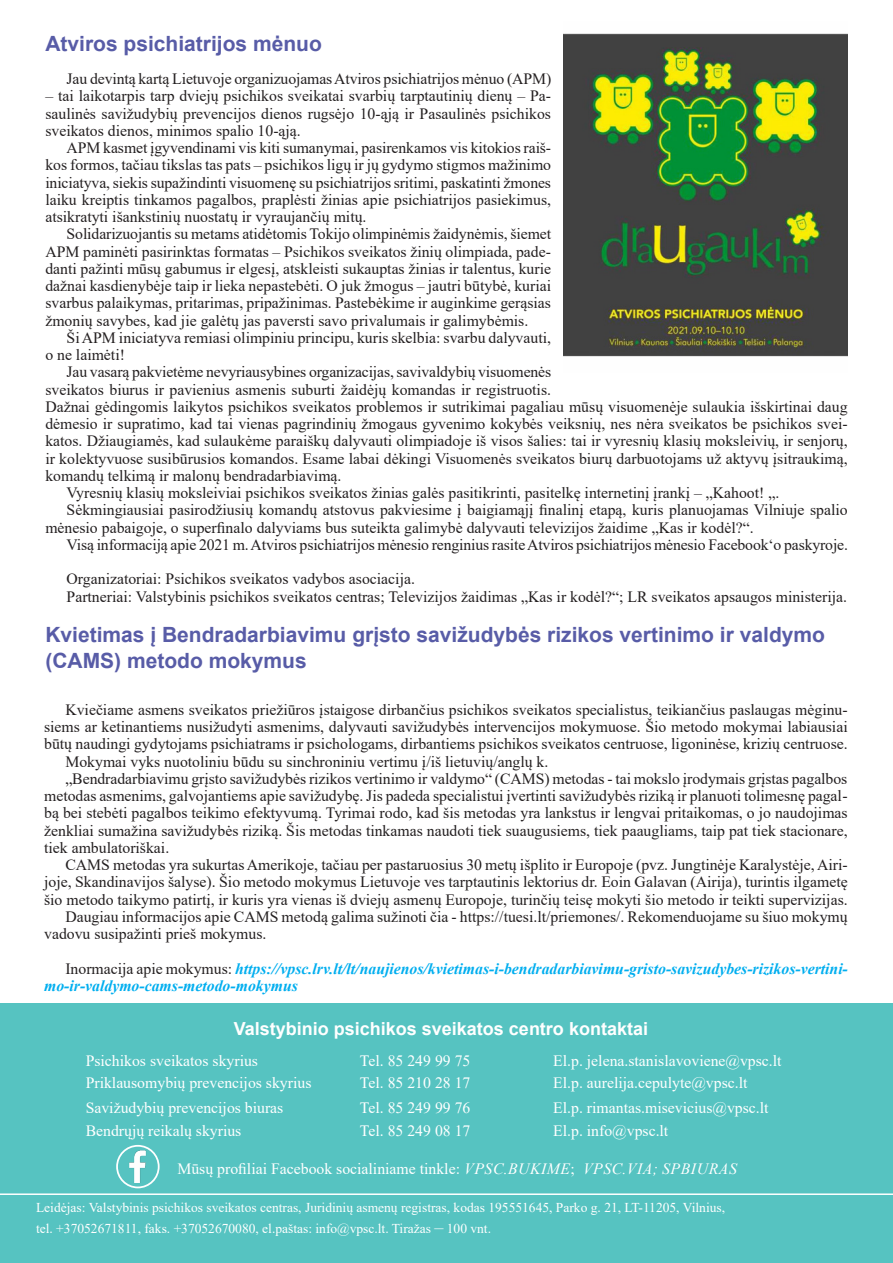
<style>
.page{position:relative;width:893px;height:1263px;background:#fff}
.page>*{position:absolute;margin:0;border:0;box-sizing:border-box;transform-origin:0 0}
.pavadinimas1{font:700 21px/25.2px "Arial";color:#585ca7}
.pavadinimas1-2{font:700 18px "Arial";color:#fff}
.tekstas{font:15.75px/17.2px "Times New Roman";color:#231f20;text-align:justify}
.tekstas-2{font:15.75px "Times New Roman";color:#fff}
.tekstas-3{font:italic 700 15.75px/17.2px "Times New Roman";color:#00aeef}
.t1{font:13.5px/20.2px "Times New Roman";color:#fff}
.s1{font-weight:400;font-style:normal;color:#231f20}
.s2{font-style:italic}
.s3{font-size:18px}
</style>
<div class="page">
<div style="left:0;top:1003px;width:893px;height:260px;background:#56c3c1"></div>
<hr style="left:0;top:1193px;width:893px;height:2px;background:#fff">
<img style="left:127px;top:1149px;width:22px;height:33px">
<div style="left:116px;top:1145px;width:44px;height:43px;border:2px solid #fff;border-radius:50%"></div>
<img style="left:564px;top:33px;width:284px;height:324px">
<p class="pavadinimas1" style="left:45px;top:31px;width:278px">Atviros psichiatrijos mėnuo</p>
<p class="tekstas" style="left:67px;top:70px;width:486px">Jau devintą kartą Lietuvoje organizuojamas Atviros psichiatrijos mėnuo (APM)</p>
<p class="tekstas" style="left:45px;top:87px;width:507px">– tai laikotarpis tarp dviejų psichikos sveikatai svarbių tarptautinių dienų – Pa&shy;saulinės savižudybių prevencijos dienos rugsėjo 10-ąją ir Pasaulinės psichikos sveikatos dienos, minimos spalio 10-ąją.</p>
<p class="tekstas" style="left:45px;top:139px;width:507px;text-indent:21px">APM kasmet įgyvendinami vis kiti sumanymai, pasirenkamos vis kitokios raiš&shy;kos formos, tačiau tikslas tas pats – psichikos ligų ir jų gydymo stigmos mažinimo iniciatyva, siekis supažindinti visuomenę su psichiatrijos sritimi, paskatinti žmones laiku kreiptis tinkamos pagalbos, praplėsti žinias apie psichiatrijos pasiekimus, atsikratyti išankstinių nuostatų ir vyraujančių mitų.</p>
<p class="tekstas" style="left:45px;top:225px;width:507px;text-indent:21px">Solidarizuojantis su metams atidėtomis Tokijo olimpinėmis žaidynėmis, šiemet APM paminėti pasirinktas formatas – Psichikos sveikatos žinių olimpiada, pade&shy;danti pažinti mūsų gabumus ir elgesį, atskleisti sukauptas žinias ir talentus, kurie dažnai kasdienybėje taip ir lieka nepastebėti. O juk žmogus – jautri būtybė, kuriai svarbus palaikymas, pritarimas, pripažinimas. Pastebėkime ir auginkime gerąsias žmonių savybes, kad jie galėtų jas paversti savo privalumais ir galimybėmis.</p>
<p class="tekstas" style="left:45px;top:328px;width:507px;text-indent:21px">Ši APM iniciatyva remiasi olimpiniu principu, kuris skelbia: svarbu dalyvauti, o ne laimėti!</p>
<p class="tekstas" style="left:45px;top:363px;width:804px;text-align:left;text-indent:21px">Jau vasarą pakvietėme nevyriausybines organizacijas, savivaldybių visuomenės<br>sveikatos biurus ir pavienius asmenis suburti žaidėjų komandas ir registruotis.<br>Dažnai gėdingomis laikytos psichikos sveikatos problemos ir sutrikimai pagaliau mūsų visuomenėje sulaukia išskirtinai daug dėmesio ir supratimo, kad tai vienas pagrindinių žmogaus gyvenimo kokybės veiksnių, nes nėra sveikatos be psichikos svei&shy;katos. Džiaugiamės, kad sulaukėme paraiškų dalyvauti olimpiadoje iš visos šalies: tai ir vyresnių klasių moksleivių, ir senjorų, ir kolektyvuose susibūrusios komandos. Esame labai dėkingi Visuomenės sveikatos biurų darbuotojams už aktyvų įsitraukimą, komandų telkimą ir malonų bendradarbiavimą.</p>
<p class="tekstas" style="left:67px;top:484px;width:714px">Vyresnių klasių moksleiviai psichikos sveikatos žinias galės pasitikrinti, pasitelkę internetinį įrankį – „Kahoot! „.</p>
<p class="tekstas" style="left:45px;top:501px;width:804px;text-indent:21px">Sėkmingiausiai pasirodžiusių komandų atstovus pakviesime į baigiamąjį finalinį etapą, kuris planuojamas Vilniuje spalio mėnesio pabaigoje, o superfinalo dalyviams bus suteikta galimybė dalyvauti televizijos žaidime „Kas ir kodėl?“.</p>
<p class="tekstas" style="left:67px;top:535px;width:783px">Visą informaciją apie 2021 m. Atviros psichiatrijos mėnesio renginius rasite Atviros psichiatrijos mėnesio Facebook‘o paskyroje.</p>
<p class="tekstas" style="left:67px;top:570px;width:350px">Organizatoriai: Psichikos sveikatos vadybos asociacija.</p>
<p class="tekstas" style="left:67px;top:587px;width:782px">Partneriai: Valstybinis psichikos sveikatos centras; Televizijos žaidimas „Kas ir kodėl?“; LR sveikatos apsaugos ministerija.</p>
<p class="pavadinimas1" style="left:45px;top:623px;width:781px">Kvietimas į Bendradarbiavimu grįsto savižudybės rizikos vertinimo ir valdymo (CAMS) metodo mokymus</p>
<p class="tekstas" style="left:44px;top:700px;width:805px;text-indent:21px">Kviečiame asmens sveikatos priežiūros įstaigose dirbančius psichikos sveikatos specialistus, teikiančius paslaugas mėginu&shy;siems ar ketinantiems nusižudyti asmenims, dalyvauti savižudybės intervencijos mokymuose. Šio metodo mokymai labiausiai būtų naudingi gydytojams psichiatrams ir psichologams, dirbantiems psichikos sveikatos centruose, ligoninėse, krizių centruose.</p>
<p class="tekstas" style="left:65px;top:752px;width:485px">Mokymai vyks nuotoliniu būdu su sinchroniniu vertimu į/iš lietuvių/anglų k.</p>
<p class="tekstas" style="left:44px;top:769px;width:805px;text-indent:21px">„Bendradarbiavimu grįsto savižudybės rizikos vertinimo ir valdymo“ (CAMS) metodas - tai mokslo įrodymais grįstas pagalbos metodas asmenims, galvojantiems apie savižudybę. Jis padeda specialistui įvertinti savižudybės riziką ir planuoti tolimesnę pagal&shy;bą bei stebėti pagalbos teikimo efektyvumą. Tyrimai rodo, kad šis metodas yra lankstus ir lengvai pritaikomas, o jo naudojimas ženkliai sumažina savižudybės riziką. Šis metodas tinkamas naudoti tiek suaugusiems, tiek paaugliams, taip pat tiek stacionare, tiek ambulatoriškai.</p>
<p class="tekstas" style="left:44px;top:856px;width:805px;text-indent:21px">CAMS metodas yra sukurtas Amerikoje, tačiau per pastaruosius 30 metų išplito ir Europoje (pvz. Jungtinėje Karalystėje, Airi&shy;joje, Skandinavijos šalyse). Šio metodo mokymus Lietuvoje ves tarptautinis lektorius dr. Eoin Galavan (Airija), turintis ilgametę šio metodo taikymo patirtį, ir kuris yra vienas iš dviejų asmenų Europoje, turinčių teisę mokyti šio metodo ir teikti supervizijas.</p>
<p class="tekstas" style="left:44px;top:907px;width:805px;text-indent:21px">Daugiau informacijos apie CAMS metodą galima sužinoti čia - https://tuesi.lt/priemones/. Rekomenduojame su šiuo mokymų vadovu susipažinti prieš mokymus.</p>
<p class="tekstas-3" style="left:44px;top:959px;width:805px;text-indent:21px"><span class="s1">Inormacija apie mokymus:</span> https://vpsc.lrv.lt/lt/naujienos/kvietimas-i-bendradarbiavimu-gristo-savizudybes-rizikos-vertini&shy;mo-ir-valdymo-cams-metodo-mokymus</p>
<p class="pavadinimas1-2" style="left:234px;top:1015px;width:416px">Valstybinio psichikos sveikatos centro kontaktai</p>
<p class="tekstas-2" style="left:86px;top:1049px;width:174px">Psichikos sveikatos skyrius</p>
<p class="tekstas-2" style="left:360px;top:1049px;width:112px">Tel. 85 249 99 75</p>
<p class="tekstas-2" style="left:553px;top:1049px;width:230px">El.p. jelena.stanislavoviene@vpsc.lt</p>
<p class="tekstas-2" style="left:86px;top:1072px;width:227px">Priklausomybių prevencijos skyrius</p>
<p class="tekstas-2" style="left:360px;top:1072px;width:112px">Tel. 85 210 28 17</p>
<p class="tekstas-2" style="left:553px;top:1072px;width:196px">El.p. aurelija.cepulyte@vpsc.lt</p>
<p class="tekstas-2" style="left:86px;top:1096px;width:199px">Savižudybių prevencijos biuras</p>
<p class="tekstas-2" style="left:360px;top:1096px;width:112px">Tel. 85 249 99 76</p>
<p class="tekstas-2" style="left:553px;top:1096px;width:217px">El.p. rimantas.misevicius@vpsc.lt</p>
<p class="tekstas-2" style="left:86px;top:1119px;width:157px">Bendrųjų reikalų skyrius</p>
<p class="tekstas-2" style="left:360px;top:1119px;width:112px">Tel. 85 249 08 17</p>
<p class="tekstas-2" style="left:553px;top:1119px;width:117px">El.p. info@vpsc.lt</p>
<p class="tekstas-2" style="left:177px;top:1157px;width:561px">Mūsų profiliai Facebook socialiniame tinkle: <span class="s2">VPSC.BUKIME</span>; <span class="s2">VPSC.VIA; SPBIURAS</span></p>
<p class="t1" style="left:36px;top:1197px;width:691px">Leidėjas: Valstybinis psichikos sveikatos centras, Juridinių asmenų registras, kodas 195551645, Parko g. 21, LT-11205, Vilnius, tel. +37052671811, faks. +37052670080, el.paštas: info@vpsc.lt. Tiražas <span class="s3">–</span> 100 vnt.</p>
</div>
